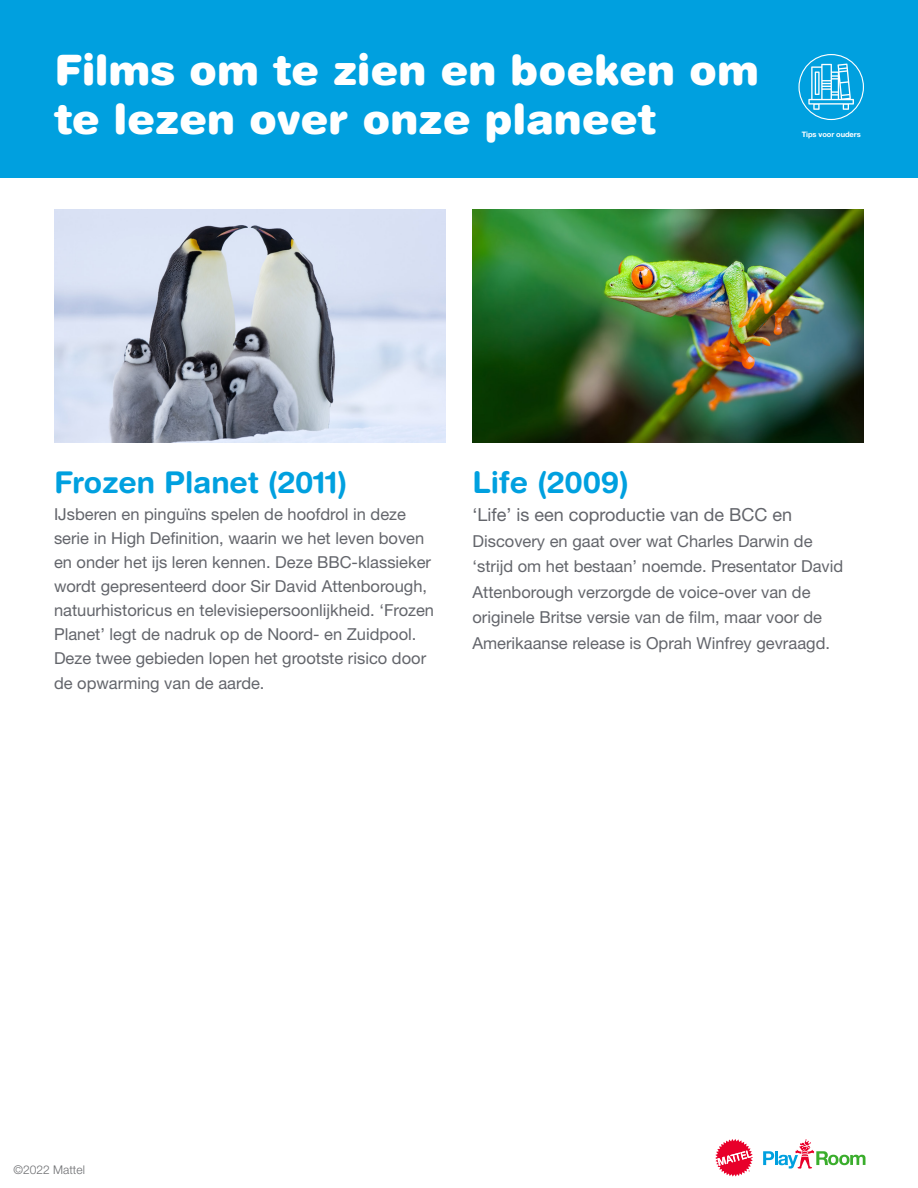
<style>
.page{position:relative;width:918px;height:1188px;background:#fff}
.page>*{position:absolute;margin:0;border:0;box-sizing:border-box;transform-origin:0 0}
.t1{font:900 42px/49.5px "Helvetica Rounded LT Std";color:#fff}
.t2{font:700 30px "Helvetica Rounded LT Std";letter-spacing:-.005em;color:#00a0df}
.t3{font:18px "Helvetica Neue LT Std";color:#63656b}
.t4{font:16.5px/24px "Helvetica Neue LT Std";color:#63656b}
.t5{font:300 12px "Helvetica Neue LT Std";color:#6d6e71}
.t6{font:700 7.5px "Helvetica Neue LT Std";letter-spacing:-.01em;color:#fff}
</style>
<div class="page">
<div style="left:0;top:0;width:918px;height:177px;background:#00a0df"></div>
<img style="left:54px;top:210px;width:392px;height:232px">
<img style="left:472px;top:210px;width:392px;height:232px">
<svg style="left:763px;top:1139px;width:102px;height:30px"></svg>
<svg style="left:715px;top:1139px;width:38px;height:38px"></svg>
<svg style="left:798px;top:54px;width:66px;height:66px"></svg>
<h1 class="t1" style="left:54px;top:44px;width:707px">Films om te zien en boeken om te lezen over onze planeet</h1>
<p class="t6" style="left:802px;top:130px;width:61px">Tips voor ouders</p>
<h2 class="t2" style="left:54px;top:464px;width:295px">Frozen Planet (2011)</h2>
<p class="t4" style="left:54px;top:502px;width:382px">IJsberen en pinguïns spelen de hoofdrol in deze serie in High Definition, waarin we het leven boven en onder het ijs leren kennen. Deze BBC-klassieker wordt gepresenteerd door Sir David Attenborough, natuurhistoricus en televisiepersoonlijkheid. ‘Frozen Planet’ legt de nadruk op de Noord- en Zuidpool.<br>Deze twee gebieden lopen het grootste risico door</p>
<p class="t4" style="left:54px;top:671px;width:212px">de opwarming van de aarde.</p>
<h2 class="t2" style="left:472px;top:464px;width:158px">Life (2009)</h2>
<p class="t3" style="left:472px;top:504px;width:321px">‘Life’ is een coproductie van de BCC en</p>
<p class="t4" style="left:472px;top:528px;width:372px;line-height:25.5px">Discovery en gaat over wat Charles Darwin de ‘strijd om het bestaan’ noemde. Presentator David Attenborough verzorgde de voice-over van de originele Britse versie van de film, maar voor de Amerikaanse release is Oprah Winfrey gevraagd.</p>
<p class="t5" style="left:14px;top:1163px;width:73px">©2022 Mattel</p>
</div>
